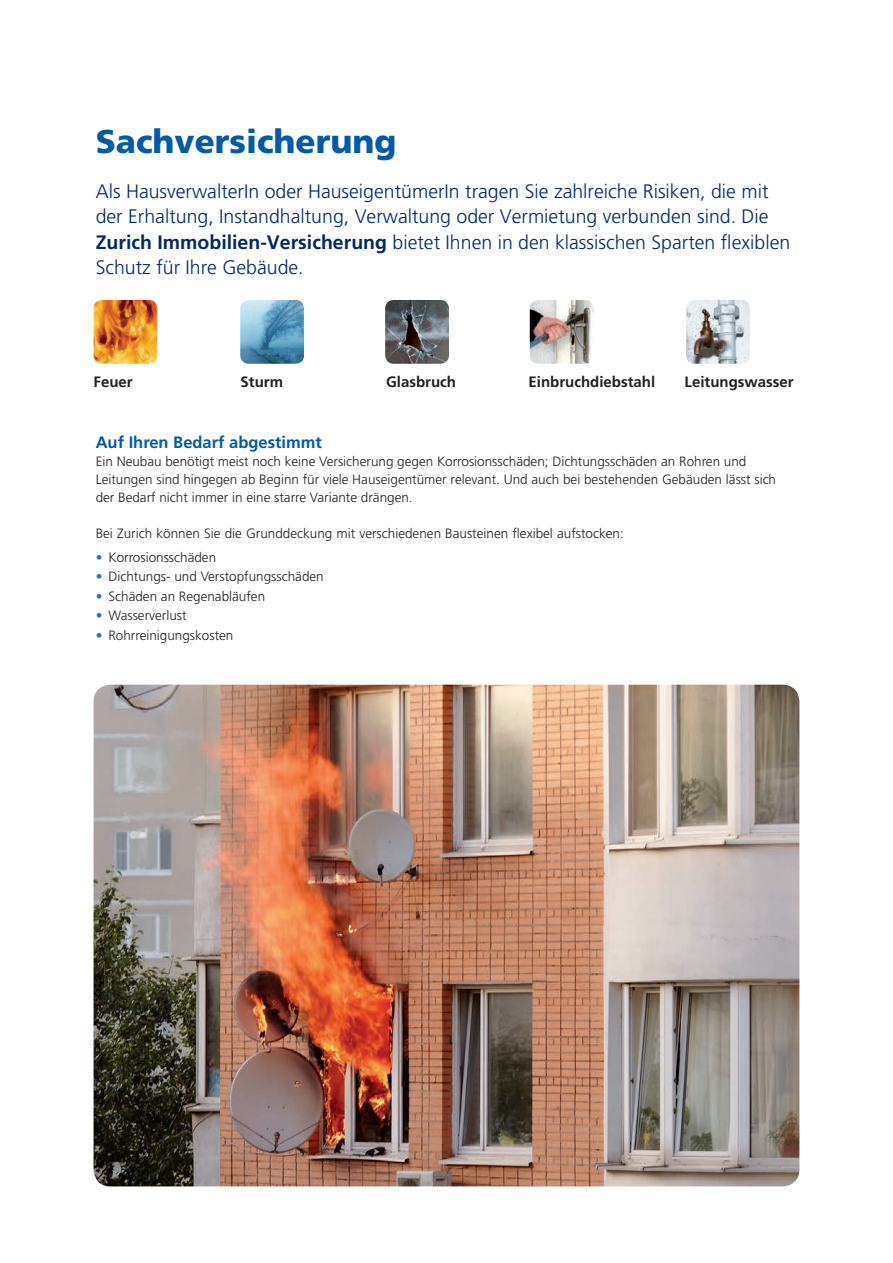
<style>
.page{position:relative;width:893px;height:1263px;background:#fff}
.page>*{position:absolute;margin:0;border:0;box-sizing:border-box;transform-origin:0 0}
.t1{font:900 33px "Frutiger";color:#015aaa}
.t2{font:300 19.5px/25.5px "Frutiger";color:#04286b}
.t3{font:700 16.5px "Frutiger";color:#015aaa}
.t4{font:700 15px "Frutiger";color:#231f20}
.t5{font:300 13.5px/18px "Frutiger";color:#231f20}
.s1{font-weight:700}
.s2{color:#326fb7}
</style>
<div class="page">
<img style="left:94px;top:300px;width:63px;height:64px">
<img style="left:240px;top:300px;width:64px;height:64px">
<img style="left:385px;top:300px;width:64px;height:64px">
<img style="left:530px;top:300px;width:64px;height:64px">
<img style="left:686px;top:300px;width:64px;height:64px">
<img style="left:94px;top:685px;width:705px;height:501px">
<h1 class="t1" style="left:96px;top:122px;width:302px">Sachversicherung</h1>
<p class="t2" style="left:96px;top:178px;width:696px">Als HausverwalterIn oder HauseigentümerIn tragen Sie zahlreiche Risiken, die mit der Erhaltung, Instandhaltung, Verwaltung oder Vermietung verbunden sind. Die <span class="s1">Zurich Immobilien-Versicherung</span> bietet Ihnen in den klassischen Sparten flexiblen Schutz für Ihre Gebäude.</p>
<p class="t4" style="left:94px;top:373px;width:41px">Feuer</p>
<p class="t4" style="left:241px;top:373px;width:44px">Sturm</p>
<p class="t4" style="left:386px;top:373px;width:71px">Glasbruch</p>
<p class="t4" style="left:529px;top:373px;width:128px">Einbruchdiebstahl</p>
<p class="t4" style="left:685px;top:373px;width:111px">Leitungswasser</p>
<p class="t3" style="left:96px;top:433px;width:228px">Auf Ihren Bedarf abgestimmt</p>
<p class="t5" style="left:96px;top:452px;width:682px">Ein Neubau benötigt meist noch keine Versicherung gegen Korrosionsschäden; Dichtungsschäden an Rohren und<br>Leitungen sind hingegen ab Beginn für viele Hauseigentümer relevant. Und auch bei bestehenden Gebäuden lässt sich der Bedarf nicht immer in eine starre Variante drängen.</p>
<p class="t5" style="left:96px;top:524px;width:530px">Bei Zurich können Sie die Grunddeckung mit verschiedenen Bausteinen flexibel aufstocken:</p>
<p class="t5" style="left:96px;top:548px;width:122px"><span class="s2">•</span> Korrosionsschäden</p>
<p class="t5" style="left:96px;top:568px;width:230px"><span class="s2">•</span> Dichtungs- und Verstopfungsschäden</p>
<p class="t5" style="left:96px;top:587px;width:171px"><span class="s2">•</span> Schäden an Regenabläufen</p>
<p class="t5" style="left:96px;top:607px;width:92px"><span class="s2">•</span> Wasserverlust</p>
<p class="t5" style="left:96px;top:626px;width:139px"><span class="s2">•</span> Rohrreinigungskosten</p>
</div>
